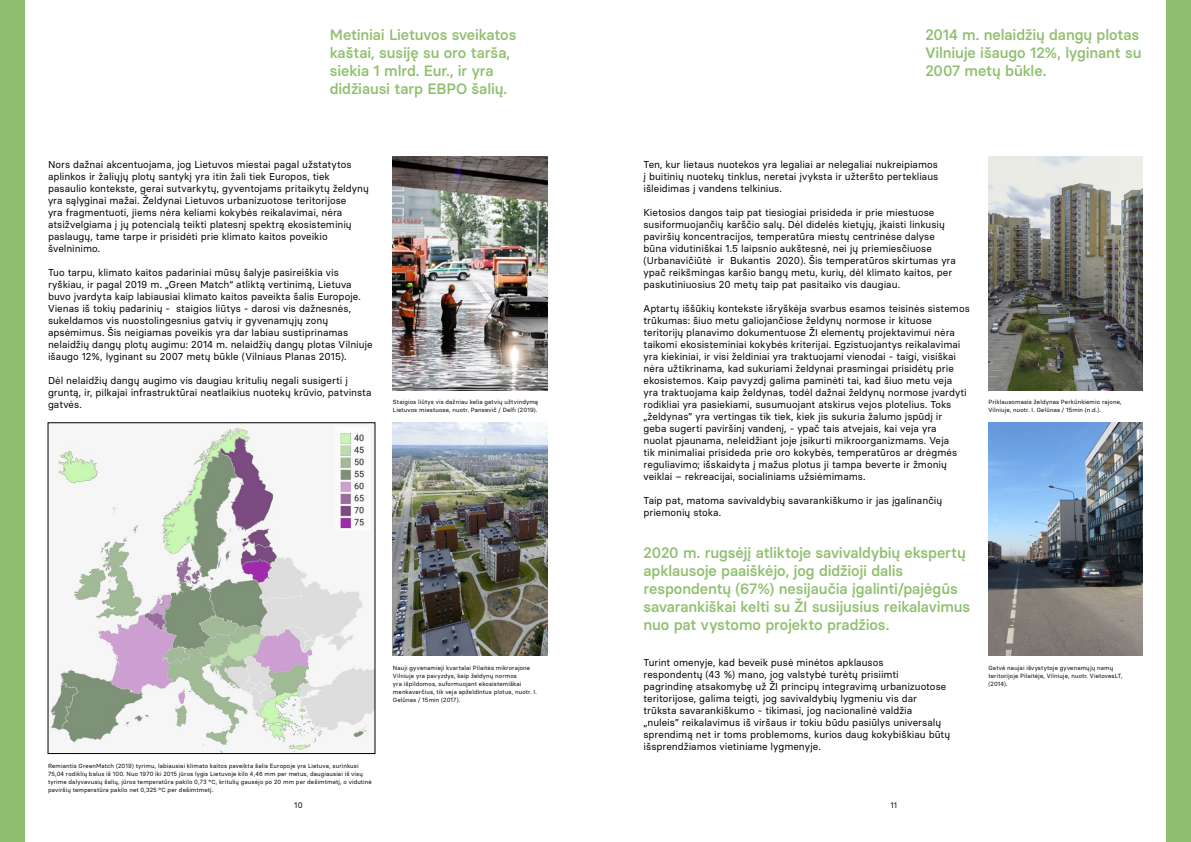
<style>
.page{position:relative;width:1191px;height:842px;background:#fff}
.page>*{position:absolute;margin:0;border:0;box-sizing:border-box;transform-origin:0 0}
.t1{font:500 15px/18px "Basier Square";letter-spacing:-.005em;color:#8fbf6e}
.t2{font:10px/12px "Basier Square";color:#000}
.t3{font:8px "Basier Square";color:#000}
.t4{font:6px/8px "Basier Square";letter-spacing:.02em;color:#000}
</style>
<div class="page">
<div style="left:0;top:0;width:24px;height:842px;background:#8fbf6e"></div>
<img style="left:393px;top:157px;width:154px;height:233px">
<img style="left:50px;top:425px;width:323px;height:327px">
<img style="left:393px;top:422px;width:154px;height:233px">
<img style="left:335px;top:426px;width:35px;height:104px">
<img style="left:988px;top:423px;width:155px;height:233px">
<img style="left:988px;top:157px;width:155px;height:233px">
<div style="left:1167px;top:0;width:24px;height:842px;background:#8fbf6e"></div>
<h1 class="t1" style="left:330px;top:26px;width:188px">Metiniai Lietuvos sveikatos kaštai, susiję su oro tarša, siekia 1 mlrd. Eur., ir yra didžiausi tarp EBPO šalių.</h1>
<h1 class="t1" style="left:925px;top:26px;width:218px">2014 m. nelaidžių dangų plotas<br>Vilniuje išaugo 12%, lyginant su<br>2007 metų būkle.</h1>
<p class="t2" style="left:48px;top:158px;width:322px">Nors dažnai akcentuojama, jog Lietuvos miestai pagal užstatytos aplinkos ir žaliųjų plotų santykį yra itin žali tiek Europos, tiek pasaulio kontekste, gerai sutvarkytų, gyventojams pritaikytų želdynų yra sąlyginai mažai. Želdynai Lietuvos urbanizuotose teritorijose<br>yra fragmentuoti, jiems nėra keliami kokybės reikalavimai, nėra atsižvelgiama į jų potencialą teikti platesnį spektrą ekosisteminių paslaugų, tame tarpe ir prisidėti prie klimato kaitos poveikio švelninimo.</p>
<p class="t2" style="left:48px;top:266px;width:326px">Tuo tarpu, klimato kaitos padariniai mūsų šalyje pasireiškia vis ryškiau, ir pagal 2019 m. „Green Match“ atliktą vertinimą, Lietuva buvo įvardyta kaip labiausiai klimato kaitos paveikta šalis Europoje.<br>Vienas iš tokių padarinių - staigios liūtys - darosi vis dažnesnės, sukeldamos vis nuostolingesnius gatvių ir gyvenamųjų zonų apsėmimus. Šis neigiamas poveikis yra dar labiau sustiprinamas nelaidžių dangų plotų augimu: 2014 m. nelaidžių dangų plotas Vilniuje išaugo 12%, lyginant su 2007 metų būkle (Vilniaus Planas 2015).</p>
<p class="t2" style="left:48px;top:374px;width:325px">Dėl nelaidžių dangų augimo vis daugiau kritulių negali susigerti į gruntą, ir, pilkajai infrastruktūrai neatlaikius nuotekų krūvio, patvinsta gatvės.</p>
<p class="t4" style="left:393px;top:398px;width:147px">Staigios liūtys vis dažniau kelia gatvių užtvindymą<br>Lietuvos miestuose, nuotr. Pansevič / Delfi (2019).</p>
<p class="t4" style="left:393px;top:664px;width:145px">Nauji gyvenamieji kvartalai Pilaitės mikrorajone Vilniuje yra pavyzdys, kaip želdynų normos<br>yra išpildomos, suformuojant ekosistemiškai menkaverčius, tik veja apželdintus plotus, nuotr. I.<br>Gelūnas / 15min (2017).</p>
<p class="t2" style="left:643px;top:158px;width:296px;text-align:justify">Ten, kur lietaus nuotekos yra legaliai ar nelegaliai nukreipiamos į buitinių nuotekų tinklus, neretai įvyksta ir užteršto pertekliaus išleidimas į vandens telkinius.</p>
<p class="t2" style="left:643px;top:206px;width:314px">Kietosios dangos taip pat tiesiogiai prisideda ir prie miestuose susiformuojančių karščio salų. Dėl didelės kietųjų, įkaisti linkusių paviršių koncentracijos, temperatūra miestų centrinėse dalyse būna vidutiniškai 1.5 laipsnio aukštesnė, nei jų priemiesčiuose (Urbanavičiūtė ir Bukantis 2020). Šis temperatūros skirtumas yra ypač reikšmingas karšio bangų metu, kurių, dėl klimato kaitos, per paskutiniuosius 20 metų taip pat pasitaiko vis daugiau.</p>
<p class="t2" style="left:643px;top:302px;width:328px">Aptartų iššūkių kontekste išryškėja svarbus esamos teisinės sistemos trūkumas: šiuo metu galiojančiose želdynų normose ir kituose teritorijų planavimo dokumentuose ŽI elementų projektavimui nėra taikomi ekosisteminiai kokybės kriterijai. Egzistuojantys reikalavimai yra kiekiniai, ir visi želdiniai yra traktuojami vienodai - taigi, visiškai nėra užtikrinama, kad sukuriami želdynai prasmingai prisidėtų prie ekosistemos. Kaip pavyzdį galima paminėti tai, kad šiuo metu veja<br>yra traktuojama kaip želdynas, todėl dažnai želdynų normose įvardyti rodikliai yra pasiekiami, susumuojant atskirus vejos plotelius. Toks „želdynas” yra vertingas tik tiek, kiek jis sukuria žalumo įspūdį ir<br>geba sugerti paviršinį vandenį, - ypač tais atvejais, kai veja yra<br>nuolat pjaunama, neleidžiant joje įsikurti mikroorganizmams. Veja<br>tik minimaliai prisideda prie oro kokybės, temperatūros ar drėgmės reguliavimo; išskaidyta į mažus plotus ji tampa beverte ir žmonių veiklai – rekreacijai, socialiniams užsiėmimams.</p>
<p class="t2" style="left:643px;top:494px;width:300px">Taip pat, matoma savivaldybių savarankiškumo ir jas įgalinančių priemonių stoka.</p>
<h1 class="t1" style="left:643px;top:544px;width:328px">2020 m. rugsėjį atliktoje savivaldybių ekspertų apklausoje paaiškėjo, jog didžioji dalis respondentų (67%) nesijaučia įgalinti/pajėgūs savarankiškai kelti su ŽI susijusius reikalavimus nuo pat vystomo projekto pradžios.</h1>
<p class="t2" style="left:643px;top:656px;width:308px">Turint omenyje, kad beveik pusė minėtos apklausos<br>respondentų (43 %) mano, jog valstybė turėtų prisiimti pagrindinę atsakomybę už ŽI principų integravimą urbanizuotose teritorijose, galima teigti, jog savivaldybių lygmeniu vis dar trūksta savarankiškumo - tikimasi, jog nacionalinė valdžia<br>„nuleis” reikalavimus iš viršaus ir tokiu būdu pasiūlys universalų sprendimą net ir toms problemoms, kurios daug kokybiškiau būtų išsprendžiamos vietiniame lygmenyje.</p>
<p class="t4" style="left:988px;top:398px;width:135px">Priklausomasis želdynas Perkūnkiemio rajone,<br>Vilniuje, nuotr. I. Gelūnas / 15min (n.d.).</p>
<p class="t4" style="left:988px;top:664px;width:136px">Gatvė naujai išvystytoje gyvenamųjų namų teritorijoje Pilaitėje, Vilniuje, nuotr. VietovesLT, (2014).</p>
<p class="t4" style="left:48px;top:762px;width:325px">Remiantis GreenMatch (2019) tyrimu, labiausiai klimato kaitos paveikta šalis Europoje yra Lietuva, surinkusi 75,04 rodiklių balus iš 100. Nuo 1970 iki 2015 jūros lygis Lietuvoje kilo 4,46 mm per metus, daugiausiai iš visų tyrime dalyvavusių šalių, jūros temperatūra pakilo 0,73 °C, kritulių gausėjo po 20 mm per dešimtmetį, o vidutinė paviršių temperatūra pakilo net 0,325 °C per dešimtmetį.</p>
<p class="t3" style="left:294px;top:800px;width:10px">10</p>
<p class="t3" style="left:890px;top:800px;width:8px">11</p>
</div>
